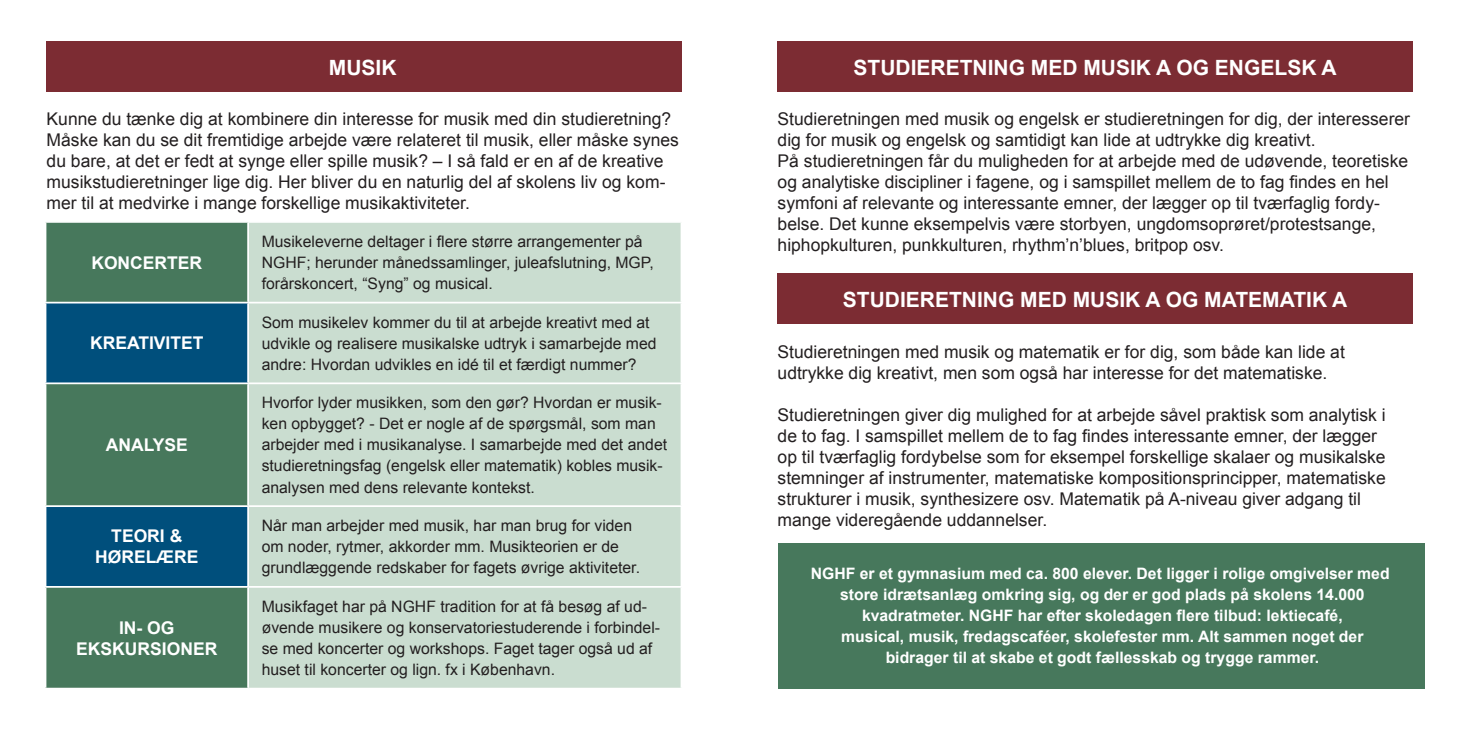
<style>
.page{position:relative;width:1459px;height:745px;background:#fff}
.page>*{position:absolute;margin:0;border:0;box-sizing:border-box;transform-origin:0 0}
.t1{font:700 21px "Arial";color:#fff}
.t2{font:17.5px/21px "Arial";color:#231f20}
.t3{font:700 17.5px/21px "Arial";color:#fff;text-align:center}
.t4{font:15.75px/21px "Arial";color:#231f20}
.t5{font:700 15.75px/21px "Arial";color:#fff;text-align:center}
</style>
<div class="page">
<div style="left:46px;top:222px;width:201px;height:79px;background:#47785c"></div>
<div style="left:249px;top:222px;width:431px;height:465px;background:#caddd0"></div>
<svg style="left:46px;top:303px;width:201px;height:282px;background:#20626f"></svg>
<div style="left:46px;top:586px;width:202px;height:102px;background:#47785c"></div>
<hr style="left:248px;top:301px;width:434px;height:2px;background:#fff">
<hr style="left:45px;top:382px;width:203px;height:2px;background:#fff">
<hr style="left:248px;top:382px;width:434px;height:2px;background:#fff">
<hr style="left:45px;top:505px;width:203px;height:1px;background:#fff">
<hr style="left:248px;top:505px;width:434px;height:1px;background:#fff">
<hr style="left:45px;top:585px;width:203px;height:2px;background:#fff">
<hr style="left:248px;top:585px;width:434px;height:2px;background:#fff">
<hr style="left:247px;top:587px;width:2px;height:100px;background:#fff">
<hr style="left:45px;top:687px;width:203px;height:2px;background:#fff">
<div style="left:47px;top:41px;width:635px;height:50px;background:#7c2c33"></div>
<div style="left:777px;top:41px;width:635px;height:50px;background:#7c2c33"></div>
<div style="left:777px;top:273px;width:635px;height:50px;background:#7c2c33"></div>
<div style="left:777px;top:543px;width:647px;height:145px;background:#47785c"></div>
<p class="t1" style="left:329px;top:53px;width:69px">musik</p>
<p class="t1" style="left:853px;top:53px;width:485px">Studieretning med musik A og engelsk A</p>
<p class="t2" style="left:777px;top:108px;width:634px">Studieretningen med musik og engelsk er studieretningen for dig, der interesserer dig for musik og engelsk og samtidigt kan lide at udtrykke dig kreativt.<br>På studieretningen får du muligheden for at arbejde med de udøvende, teoretiske og analytiske discipliner i fagene, og i samspillet mellem de to fag findes en hel symfoni af relevante og interessante emner, der lægger op til tværfaglig fordy&shy;belse. Det kunne eksempelvis være storbyen, ungdomsoprøret/protestsange, hiphopkulturen, punkkulturen, rhythm’n’blues, britpop osv.</p>
<p class="t1" style="left:843px;top:285px;width:506px">Studieretning med musik A og matematik A</p>
<p class="t2" style="left:777px;top:341px;width:569px">Studieretningen med musik og matematik er for dig, som både kan lide at udtrykke dig kreativt, men som også har interesse for det matematiske.</p>
<p class="t2" style="left:777px;top:404px;width:609px">Studieretningen giver dig mulighed for at arbejde såvel praktisk som analytisk i de to fag. I samspillet mellem de to fag findes interessante emner, der lægger op til tværfaglig fordybelse som for eksempel forskellige skalaer og musikalske stemninger af instrumenter, matematiske kompositionsprincipper, matematiske strukturer i musik, synthesizere osv. Matematik på A-niveau giver adgang til mange videregående uddannelser.</p>
<p class="t5" style="left:810px;top:562px;width:580px">NG HF er et gymnasium med ca. 800 elever. Det ligger i rolige omgivelser med store idrætsanlæg omkring sig, og der er god plads på skolens 14.000 kvadratmeter. NGHF har efter skoledagen flere tilbud: lektiecafé,<br>musical, musik, fredagscaféer, skolefester mm. Alt sammen noget der bidrager til at skabe et godt fællesskab og trygge rammer.</p>
<p class="t2" style="left:47px;top:108px;width:634px">Kunne du tænke dig at kombinere din interesse for musik med din studieretning?<br>Måske kan du se dit fremtidige arbejde være relateret til musik, eller måske synes du bare, at det er fedt at synge eller spille musik? – I så fald er en af de kreative musikstudieretninger lige dig. Her bliver du en naturlig del af skolens liv og kom&shy;mer til at medvirke i mange forskellige musikaktiviteter.</p>
<p class="t4" style="left:262px;top:231px;width:393px">Musikeleverne deltager i flere større arrangementer på<br>NGHF; herunder månedssamlinger, juleafslutning, MGP, forårskoncert, “Syng” og musical.</p>
<p class="t3" style="left:91px;top:252px;width:112px">koncerter</p>
<p class="t4" style="left:262px;top:311px;width:396px">Som musikelev kommer du til at arbejde kreativt med at udvikle og realisere musikalske udtryk i samarbejde med andre: Hvordan udvikles en idé til et færdigt nummer?</p>
<p class="t3" style="left:90px;top:333px;width:115px">kreativitet</p>
<p class="t4" style="left:262px;top:392px;width:407px">Hvorfor lyder musikken, som den gør? Hvordan er musik&shy;ken opbygget? - Det er nogle af de spørgsmål, som man arbejder med i musikanalyse. I samarbejde med det andet studieretningsfag (engelsk eller matematik) kobles musik&shy;analysen med dens relevante kontekst.</p>
<p class="t3" style="left:106px;top:434px;width:84px">analyse</p>
<p class="t3" style="left:95px;top:526px;width:105px">teori &amp; hørelære</p>
<p class="t4" style="left:262px;top:515px;width:380px">Når man arbejder med musik, har man brug for viden om noder, rytmer, akkorder mm. Musikteorien er de grundlæggende redskaber for fagets øvrige aktiviteter.</p>
<p class="t4" style="left:262px;top:595px;width:400px">Musikfaget har på NGHF tradition for at få besøg af ud&shy;øvende musikere og konservatoriestuderende i forbindel&shy;se med koncerter og workshops. Faget tager også ud af huset til koncerter og lign. fx i København.</p>
<p class="t3" style="left:76px;top:617px;width:142px">in- og ekskursioner</p>
</div>
